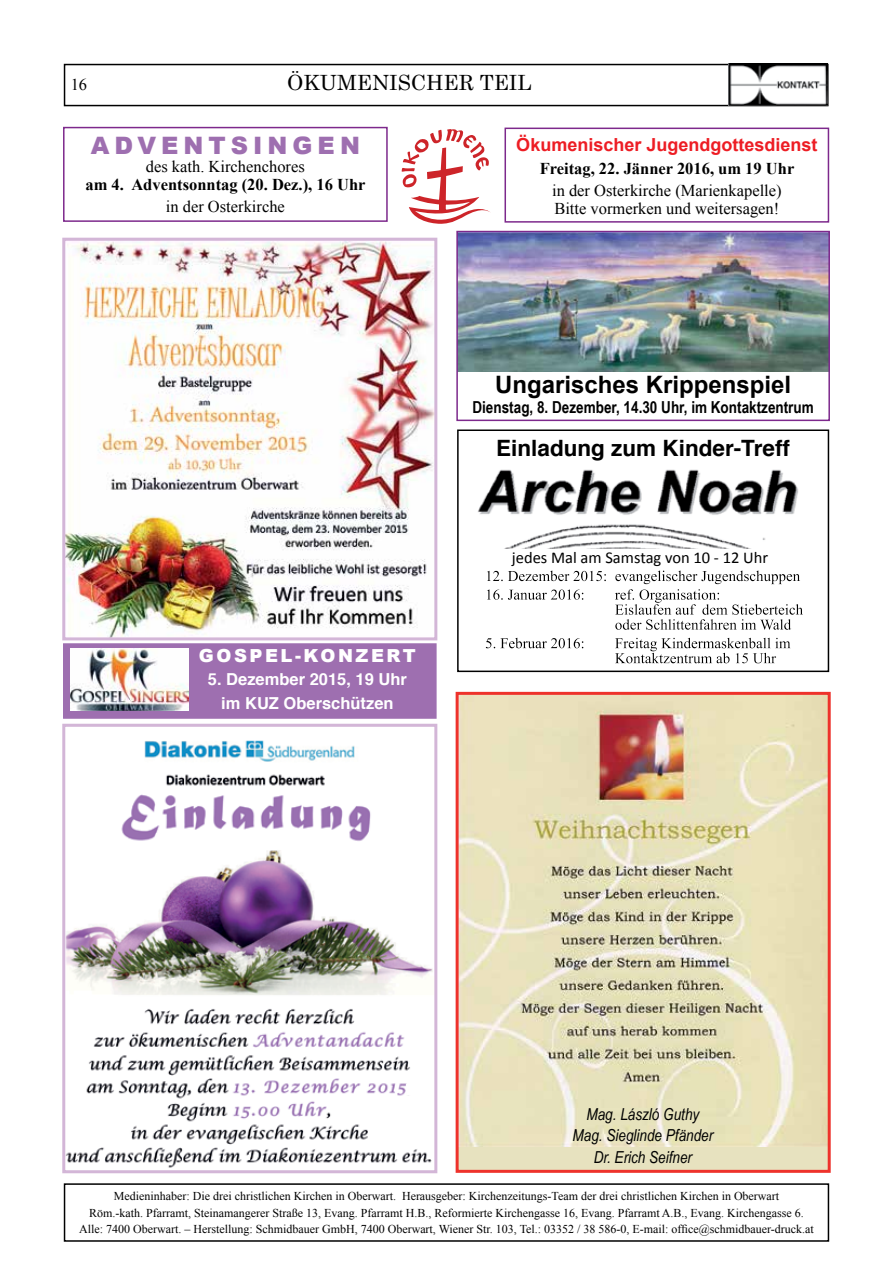
<style>
.page{position:relative;width:893px;height:1263px;background:#fff}
.page>*{position:absolute;margin:0;border:0;box-sizing:border-box;transform-origin:0 0}
.t1{font:700 24px "Arial";color:#000}
.t2{font:900 24px "Arial";letter-spacing:.21em;color:#9e6fb0}
.t3{font:700 22.5px "Helvetica";color:#000}
.t4{font:21px "Century Schoolbook";color:#000}
.t5{font:700 18px "Arial";color:#ed1d24}
.t6{font:900 18px "Arial";letter-spacing:.14em;color:#fff}
.t7{font:16.5px/18px "Times New Roman";color:#000}
.t8{font:700 16.5px "Times New Roman";color:#000}
.t9{font:italic 16.5px/21.6px "Arial Narrow";color:#000;text-align:center}
.t10{font:700 16.5px "Arial Narrow";color:#000}
.t11{font:700 16.5px/23.4px "Helvetica";color:#fff;text-align:center}
.t12{font:16.5px "Calibri";color:#000}
.t13{font:12px/16.5px "Times New Roman";color:#000;text-align:center}
</style>
<div class="page">
<div style="left:64px;top:64px;width:764px;height:42px;border:2px solid #000"></div>
<div style="left:64px;top:1183px;width:765px;height:59px;border:2px solid #000"></div>
<img style="left:729px;top:63px;width:99px;height:43px">
<div style="left:457px;top:429px;width:372px;height:243px;border:2px solid #000"></div>
<img style="left:478px;top:469px;width:321px;height:80px">
<svg style="left:401px;top:129px;width:89px;height:95px"></svg>
<img style="left:66px;top:740px;width:367px;height:428px">
<div style="left:62px;top:724px;width:375px;height:449px;border:3px solid #d3b6d7"></div>
<div style="left:463px;top:560px;width:376px;height:108px;background:#000;opacity:.75"></div>
<div style="left:63px;top:127px;width:325px;height:95px;border:2px solid #7d298c"></div>
<div style="left:504px;top:128px;width:325px;height:95px;border:2px solid #7d298c"></div>
<img style="left:66px;top:242px;width:367px;height:394px">
<div style="left:62px;top:238px;width:375px;height:402px;border:3px solid #d3b6d7"></div>
<img style="left:459px;top:234px;width:368px;height:137px">
<div style="left:64px;top:644px;width:372px;height:74px;background:#9e6fb0"></div>
<div style="left:63px;top:643px;width:374px;height:76px;border:2px solid #9e6fb0"></div>
<img style="left:71px;top:649px;width:117px;height:61px">
<div style="left:456px;top:231px;width:374px;height:190px;border:2px solid #7d298c"></div>
<img style="left:460px;top:696px;width:367px;height:451px">
<div style="left:457px;top:1147px;width:372px;height:24px;background:#e7e2bf"></div>
<div style="left:456px;top:692px;width:375px;height:481px;border:3px solid #ee322b"></div>
<div style="left:406px;top:1084px;width:11px;height:12px;background:#fff"></div>
<h3 class="t7" style="left:71px;top:75px;width:18px">16</h3>
<h3 class="t4" style="left:287px;top:69px;width:246px">ÖKUMENISCHER TEIL</h3>
<h1 class="t2" style="left:91px;top:128px;width:271px">ADVENTSINGEN</h1>
<h3 class="t7" style="left:146px;top:157px;width:160px">des kath. Kirchenchores</h3>
<h3 class="t8" style="left:85px;top:173px;width:282px">am 4. Adventsonntag (20. Dez.), 16 Uhr</h3>
<h3 class="t7" style="left:166px;top:197px;width:121px">in der Osterkirche</h3>
<h3 class="t5" style="left:516px;top:132px;width:303px">Ökumenischer Jugendgottesdienst</h3>
<h3 class="t8" style="left:540px;top:157px;width:256px">Freitag, 22. Jänner 2016, um 19 Uhr</h3>
<h3 class="t7" style="left:552px;top:181px;width:231px">in der Osterkirche (Marienkapelle)<br>Bitte vormerken und weitersagen!</h3>
<h3 class="t6" style="left:199px;top:642px;width:218px">GOSPEL-KONZERT</h3>
<h3 class="t11" style="left:208px;top:668px;width:201px">5. Dezember 2015, 19 Uhr im KUZ Oberschützen</h3>
<h1 class="t1" style="left:495px;top:368px;width:298px">Ungarisches Krippenspiel</h1>
<h3 class="t10" style="left:472px;top:395px;width:343px">Dienstag, 8. Dezember, 14.30 Uhr, im Kontaktzentrum</h3>
<h2 class="t3" style="left:496px;top:430px;width:295px">Einladung zum Kinder-Treff</h2>
<h3 class="t12" style="left:512px;top:547px;width:258px">jedes Mal am Samstag von 10 - 12 Uhr</h3>
<h3 class="t9" style="left:573px;top:1103px;width:142px">Mag. László Guthy<br>Mag. Sieglinde Pfänder<br>Dr. Erich Seifner</h3>
<p class="t13" style="left:79px;top:1188px;width:736px">Medieninhaber: Die drei christlichen Kirchen in Oberwart. Herausgeber: Kirchenzeitungs-Team der drei christlichen Kirchen in Oberwart<br>Röm.-kath. Pfarramt, Steinamangerer Straße 13, Evang. Pfarramt H.B., Reformierte Kirchengasse 16, Evang. Pfarramt A.B., Evang. Kirchengasse 6.<br>Alle: 7400 Oberwart. – Herstellung: Schmidbauer GmbH, 7400 Oberwart, Wiener Str. 103, Tel.: 03352 / 38 586-0, E-mail: office@schmidbauer-druck.at</p>
</div>
